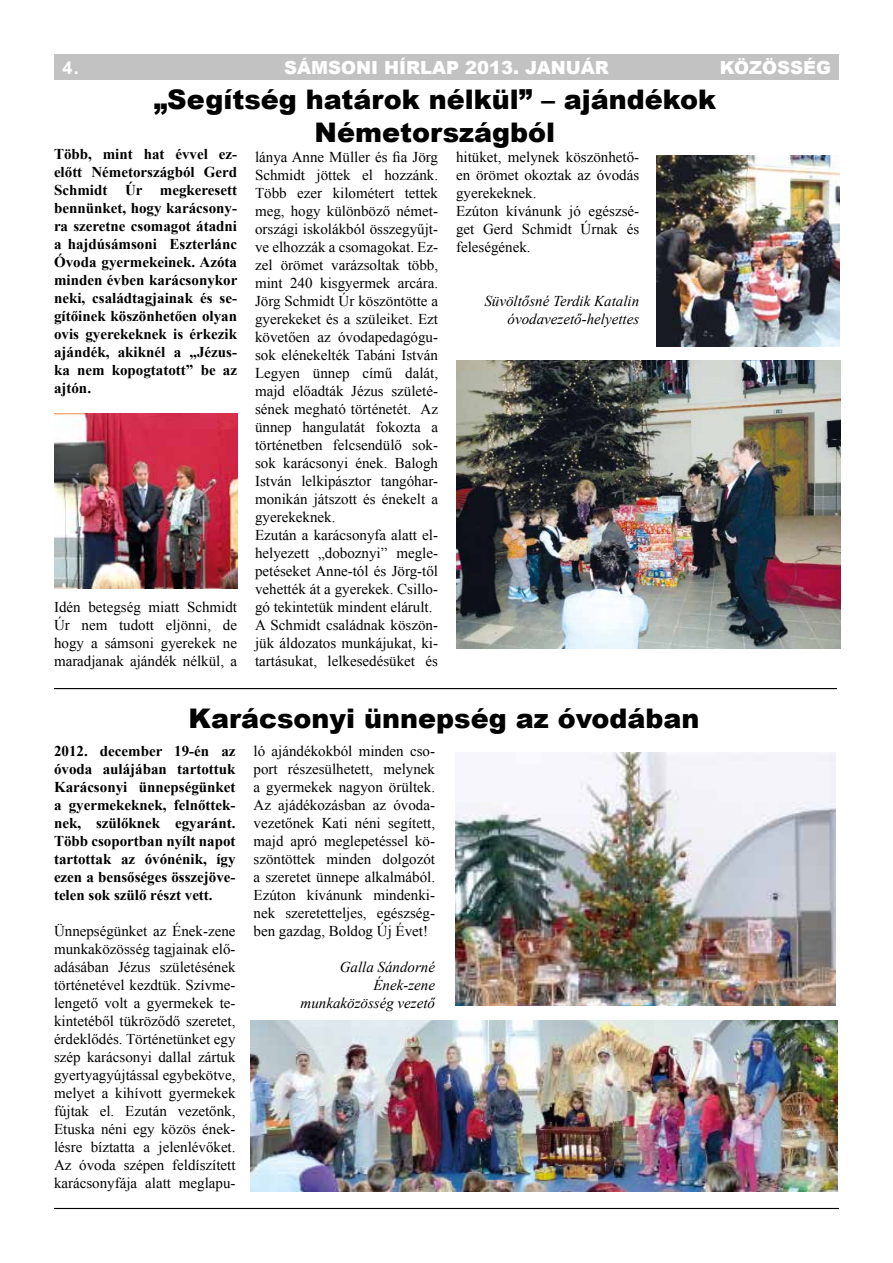
<style>
.page{position:relative;width:893px;height:1263px;background:#fff}
.page>*{position:absolute;margin:0;border:0;box-sizing:border-box;transform-origin:0 0}
.t1{font:900 27px/32.4px "Arial";color:#000;text-align:center}
.t2{font:900 18px "Arial";color:#fff}
.t3{font:700 18px "Arial";color:#fff}
.t4{font:15px/18px "Times New Roman";color:#000;text-align:justify}
.t5{font:700 15px/18px "Times New Roman";color:#000;text-align:justify}
.t6{font:italic 15px/18px "Times New Roman";color:#000;text-align:right}
</style>
<div class="page">
<div style="left:54px;top:54px;width:785px;height:25px;background:#c2c2c2"></div>
<hr style="left:54px;top:1208px;width:785px;height:1px;background:#000">
<img style="left:455px;top:752px;width:381px;height:254px">
<img style="left:250px;top:1021px;width:587px;height:171px">
<img style="left:456px;top:360px;width:384px;height:288px">
<img style="left:657px;top:155px;width:183px;height:191px">
<img style="left:55px;top:414px;width:183px;height:174px">
<hr style="left:54px;top:688px;width:783px;height:1px;background:#000">
<p class="t3" style="left:62px;top:56px;width:18px">4.</p>
<p class="t2" style="left:284px;top:55px;width:326px">SÁMSONI HÍRLAP 2013. JANUÁR</p>
<p class="t2" style="left:720px;top:55px;width:113px">KÖZÖSSÉG</p>
<h1 class="t1" style="left:154px;top:83px;width:564px">„Segítség határok nélkül” – ajándékok<br>Németországból</h1>
<p class="t5" style="left:54px;top:144px;width:185px">Több, mint hat évvel ez&shy;előtt Németországból Gerd Schmidt Úr megkeresett bennünket, hogy karácsony&shy;ra szeretne csomagot átadni a hajdúsámsoni Eszterlánc Óvoda gyermekeinek. Azóta minden évben karácsonykor neki, családtagjainak és se&shy;gítőinek köszönhetően olyan ovis gyerekeknek is érkezik ajándék, akiknél a „Jézus&shy;ka nem kopogtatott” be az ajtón.</p>
<p class="t4" style="left:255px;top:148px;width:185px;text-align:left">lánya Anne Müller és fia Jörg<br>Schmidt jöttek el hozzánk.<br>Több ezer kilométert tettek meg, hogy különböző német&shy;országi iskolákból összegyűjt&shy;ve elhozzák a csomagokat. Ez&shy;zel örömet varázsoltak több, mint 240 kisgyermek arcára.<br>Jörg Schmidt Úr köszöntötte a gyerekeket és a szüleiket. Ezt követően az óvodapedagógu&shy;sok elénekelték Tabáni István<br>Legyen ünnep című dalát, majd előadták Jézus születé&shy;sének megható történetét. Az ünnep hangulatát fokozta a történetben felcsendülő sok&shy;sok karácsonyi ének. Balogh<br>István lelkipásztor tangóhar&shy;monikán játszott és énekelt a gyerekeknek.<br>Ezután a karácsonyfa alatt el&shy;helyezett „doboznyi” megle&shy;petéseket Anne-tól és Jörg-től vehették át a gyerekek. Csillo&shy;gó tekintetük mindent elárult.<br>A Schmidt családnak köszön&shy;jük áldozatos munkájukat, ki&shy;tartásukat, lelkesedésüket és</p>
<p class="t4" style="left:456px;top:148px;width:185px;text-align:left">hitüket, melynek köszönhető&shy;en örömet okoztak az óvodás gyerekeknek.<br>Ezúton kívánunk jó egészsé&shy;get Gerd Schmidt Úrnak és feleségének.</p>
<p class="t6" style="left:484px;top:292px;width:156px">Süvöltősné Terdik Katalin óvodavezető-helyettes</p>
<p class="t4" style="left:54px;top:598px;width:185px">Idén betegség miatt Schmidt Úr nem tudott eljönni, de hogy a sámsoni gyerekek ne maradjanak ajándék nélkül, a</p>
<h1 class="t1" style="left:189px;top:701px;width:512px">Karácsonyi ünnepség az óvodában</h1>
<p class="t5" style="left:54px;top:742px;width:183px">2012. december 19-én az óvoda aulájában tartottuk Karácsonyi ünnepségünket a gyermekeknek, felnőttek&shy;nek, szülőknek egyaránt.<br>Több csoportban nyílt napot tartottak az óvónénik, így ezen a bensőséges összejöve&shy;telen sok szülő részt vett.</p>
<p class="t4" style="left:54px;top:922px;width:183px">Ünnepségünket az Ének-zene munkaközösség tagjainak elő&shy;adásában Jézus születésének történetével kezdtük. Szívme&shy;lengető volt a gyermekek te&shy;kintetéből tükröződő szeretet, érdeklődés. Történetünket egy szép karácsonyi dallal zártuk gyertyagyújtással egybekötve, melyet a kihívott gyermekek fújtak el. Ezután vezetőnk, Etuska néni egy közös ének&shy;lésre bíztatta a jelenlévőket.<br>Az óvoda szépen feldíszített karácsonyfája alatt meglapu-</p>
<p class="t4" style="left:254px;top:742px;width:183px">ló ajándékokból minden cso&shy;port részesülhetett, melynek a gyermekek nagyon örültek.<br>Az ajádékozásban az óvoda&shy;vezetőnek Kati néni segített, majd apró meglepetéssel kö&shy;szöntöttek minden dolgozót a szeretet ünnepe alkalmából.<br>Ezúton kívánunk mindenki&shy;nek szeretetteljes, egészség&shy;ben gazdag, Boldog Új Évet!</p>
<p class="t6" style="left:301px;top:958px;width:136px">Galla Sándorné<br>Ének-zene munkaközösség vezető</p>
</div>
